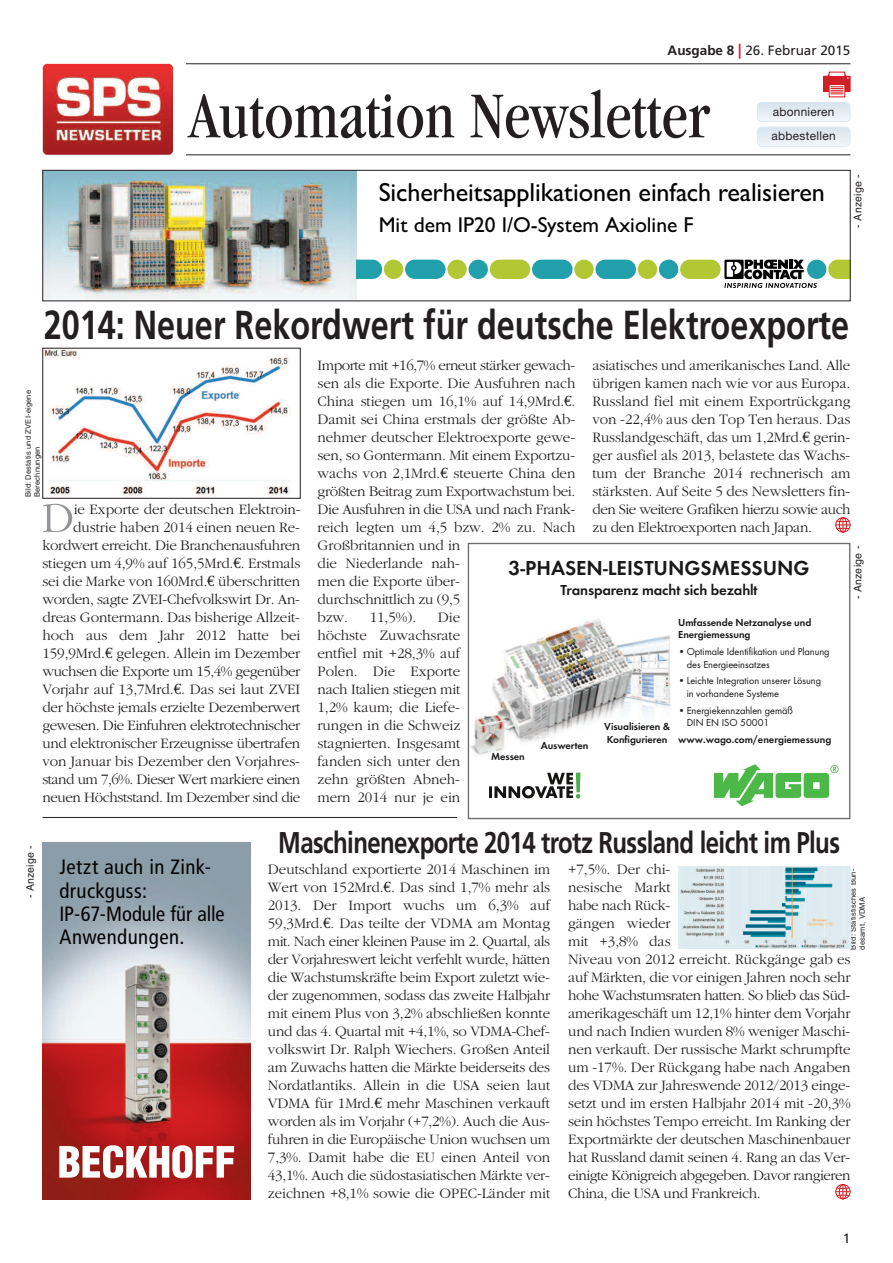
<style>
.page{position:relative;width:893px;height:1263px;background:#fff}
.page>*{position:absolute;margin:0;border:0;box-sizing:border-box;transform-origin:0 0}
.t1{font:condensed 67.5px "Garamond";color:#231f20}
.t2{font:700 40.5px "Frutiger";color:#231f20;scale:.8 1}
.t3{font:700 30px "Frutiger";letter-spacing:-.025em;color:#231f20;scale:.8 1}
.t4{font:26.25px "Px C Gill Alt One";letter-spacing:-.005em;color:#020202}
.t5{font:21.6px "Px C Gill Alt One";color:#020202}
.t6{font:21px "WAGO Futura Dem";color:#191919}
.t7{font:condensed 20.7px/23.2px "Frutiger LT Pro";letter-spacing:.015em;color:#020202}
.t8{font:300 15px/18px "Garamond";letter-spacing:-.015em;color:#231f20;text-align:justify}
.t9{font:15px "WAGO Futura Dem";letter-spacing:-.01em;color:#191919}
.t10{font:13.5px "Frutiger";color:#231f20}
.t11{font:12px "Helvetica Neue";letter-spacing:.025em;color:#231f20}
.t12{font:10.5px/12.6px "WAGO Futura Boo";color:#191919}
.t13{font:10.5px/12.6px "WAGO Futura Dem";letter-spacing:-.005em;color:#191919}
.t14{font:10.5px "Helvetica";letter-spacing:.025em;color:#231f20}
.t15{font:7.5px/9px "Helvetica";letter-spacing:.025em;color:#231f20}
.s1{font-weight:700}
.s2{font-weight:700;font-size:15px;color:#d8171f}
.s3{font-family:"Euro Serif";font-weight:400}
</style>
<div class="page">
<hr style="left:186px;top:64px;width:664px;height:1px;background:#231f20">
<img style="left:43px;top:64px;width:130px;height:91px">
<div style="left:758px;top:127px;width:92px;height:19px;background:#e5edf4;border-radius:4px"></div>
<div style="left:757px;top:127px;width:93px;height:20px;border:2px solid #d4e2ed;border-radius:5px"></div>
<div style="left:758px;top:103px;width:92px;height:18px;background:#e4ecf3;border-radius:4px"></div>
<div style="left:757px;top:102px;width:93px;height:20px;border:2px solid #d4e2ed;border-radius:5px"></div>
<svg style="left:823px;top:72px;width:23px;height:25px"></svg>
<div style="left:824px;top:76px;width:26px;height:15px;background:#d02126"></div>
<div style="left:823px;top:76px;width:27px;height:16px;border:1px solid #d8171f"></div>
<div style="left:829px;top:84px;width:16px;height:13px;background:#f1afb2"></div>
<div style="left:829px;top:84px;width:16px;height:13px;border:1px solid #d8171f"></div>
<svg style="left:831px;top:86px;width:12px;height:8px"></svg>
<svg style="left:825px;top:74px;width:25px;height:6px"></svg>
<hr style="left:186px;top:155px;width:664px;height:1px;background:#231f20">
<hr style="left:43px;top:817px;width:414px;height:1px;background:#231f20">
<img style="left:45px;top:172px;width:312px;height:127px">
<div style="left:659px;top:260px;width:19px;height:19px;background:#219faa;border-radius:50%"></div>
<div style="left:638px;top:260px;width:19px;height:19px;background:#b1c834;border-radius:50%"></div>
<div style="left:574px;top:260px;width:20px;height:19px;background:#b1c834;border-radius:50%"></div>
<div style="left:680px;top:260px;width:41px;height:19px;background:#b1c834;border-radius:10px"></div>
<div style="left:595px;top:260px;width:41px;height:19px;background:#219faa;border-radius:10px"></div>
<div style="left:532px;top:260px;width:41px;height:19px;background:#219faa;border-radius:10px"></div>
<svg style="left:828px;top:260px;width:20px;height:19px"></svg>
<div style="left:807px;top:260px;width:19px;height:19px;background:#219faa;border-radius:50%"></div>
<div style="left:469px;top:260px;width:19px;height:19px;background:#219faa;border-radius:50%"></div>
<div style="left:447px;top:260px;width:20px;height:19px;background:#b1c834;border-radius:50%"></div>
<div style="left:405px;top:260px;width:41px;height:19px;background:#219faa;border-radius:10px"></div>
<div style="left:490px;top:260px;width:40px;height:19px;background:#b1c834;border-radius:10px"></div>
<div style="left:384px;top:260px;width:19px;height:19px;background:#b1c834;border-radius:50%"></div>
<svg style="left:357px;top:260px;width:25px;height:19px"></svg>
<svg style="left:724px;top:260px;width:93px;height:28px"></svg>
<img style="left:51px;top:172px;width:298px;height:127px">
<div style="left:43px;top:170px;width:807px;height:131px;border:1px solid #231f20"></div>
<img style="left:43px;top:842px;width:208px;height:357px">
<svg style="left:59px;top:1145px;width:175px;height:33px"></svg>
<svg style="left:43px;top:504px;width:29px;height:28px"></svg>
<img style="left:45px;top:350px;width:246px;height:146px">
<svg style="left:471px;top:619px;width:272px;height:188px"></svg>
<svg style="left:714px;top:764px;width:125px;height:42px"></svg>
<svg style="left:489px;top:772px;width:91px;height:26px"></svg>
<div style="left:468px;top:543px;width:382px;height:276px;border:1px solid #6c6d70"></div>
<div style="left:835px;top:517px;width:15px;height:15px;border:1px solid #d8171f;border-radius:50%"></div>
<div style="left:839px;top:517px;width:8px;height:15px;border:1px solid #d8171f;border-radius:50%"></div>
<svg style="left:836px;top:518px;width:14px;height:14px"></svg>
<div style="left:835px;top:1184px;width:15px;height:15px;border:1px solid #d8171f;border-radius:50%"></div>
<svg style="left:836px;top:1184px;width:14px;height:15px"></svg>
<img style="left:678px;top:866px;width:172px;height:82px">
<p class="t10" style="left:668px;top:42px;width:184px"><span class="s1">Ausgabe 8</span> <span class="s2">|</span> 26. Februar 2015</p>
<h1 class="t1" style="left:189px;top:90px;width:523px">Automation Newsletter</h1>
<p class="t11" style="left:773px;top:105px;width:63px">abonnieren</p>
<p class="t11" style="left:771px;top:129px;width:66px">abbestellen</p>
<h3 class="t4" style="left:379px;top:182px;width:448px">Sicherheitsapplikationen einfach realisieren</h3>
<h3 class="t5" style="left:379px;top:216px;width:316px">Mit dem IP20 I/O-System Axioline F</h3>
<p class="t14" style="left:854px;top:228px;width:55px;rotate:-90deg">- Anzeige -</p>
<h2 class="t2" style="left:44px;top:301px;width:1008px">2014: Neuer Rekordwert für deutsche Elektroexporte</h2>
<p class="t15" style="left:24px;top:497px;width:109px;rotate:-90deg">Bild: Destatis und ZVEI-eigene<br>Berechnungen</p>
<p class="t8" style="left:42px;top:500px;width:260px;text-align:right">ie Exporte der deutschen Elektroin&shy;dustrie haben 2014 einen neuen Re&shy;kordwert erreicht. Die Branchenausfuhren stiegen um 4,9% auf 165,5Mrd.<span class="s3">€</span>. Erstmals sei die Marke von 160Mrd.<span class="s3">€</span> überschritten worden, sagte ZVEI-Chefvolkswirt Dr. An&shy;dreas Gontermann. Das bisherige Allzeit&shy;hoch aus dem Jahr 2012 hatte bei 159,9Mrd.<span class="s3">€</span> gelegen. Allein im Dezember wuchsen die Exporte um 15,4% gegenüber Vorjahr auf 13,7Mrd.<span class="s3">€</span>. Das sei laut ZVEI der höchste jemals erzielte Dezemberwert gewesen. Die Einfuhren elektrotechnischer und elektronischer Erzeugnisse übertrafen von Januar bis Dezember den Vorjahres&shy;stand um 7,6%. Dieser Wert markiere einen neuen Höchststand. Im Dezember sind die</p>
<p class="t8" style="left:317px;top:356px;width:259px;text-align:left">Importe mit +16,7% erneut stärker gewach&shy;sen als die Exporte. Die Ausfuhren nach<br>China stiegen um 16,1% auf 14,9Mrd.<span class="s3">€</span>.<br>Damit sei China erstmals der größte Ab&shy;nehmer deutscher Elektroexporte gewe&shy;sen, so Gontermann. Mit einem Exportzu&shy;wachs von 2,1Mrd.<span class="s3">€</span> steuerte China den größten Beitrag zum Exportwachstum bei.<br>Die Ausfuhren in die USA und nach Frank&shy;reich legten um 4,5 bzw. 2% zu. Nach<br>Großbritannien und in<br>die Niederlande nah-<br>men die Exporte über-<br>durchschnittlich zu (9,5<br>bzw.</p>
<p class="t8" style="left:592px;top:356px;width:259px">asiatisches und amerikanisches Land. Alle übrigen kamen nach wie vor aus Europa.<br>Russland fiel mit einem Exportrückgang von -22,4% aus den Top Ten heraus. Das Russlandgeschäft, das um 1,2Mrd.<span class="s3">€</span> gerin&shy;ger ausfiel als 2013, belastete das Wachs&shy;tum der Branche 2014 rechnerisch am stärksten. Auf Seite 5 des Newsletters fin&shy;den Sie weitere Grafiken hierzu sowie auch zu den Elektroexporten nach Japan.</p>
<p class="t14" style="left:854px;top:599px;width:55px;rotate:-90deg">- Anzeige -</p>
<h3 class="t6" style="left:509px;top:556px;width:303px">3-PHASEN-LEISTUNGSMESSUNG</h3>
<p class="t9" style="left:561px;top:581px;width:199px">Transparenz macht sich bezahlt</p>
<p class="t8" style="left:370px;top:608px;width:48px">11,5%).</p>
<p class="t8" style="left:317px;top:608px;width:144px;text-indent:120px">Die höchste Zuwachsrate entfiel mit +28,3% auf Polen. Die Exporte nach Italien stiegen mit 1,2% kaum; die Liefe&shy;rungen in die Schweiz stagnierten. Insgesamt fanden sich unter den zehn größten Abneh&shy;mern 2014 nur je ein</p>
<p class="t13" style="left:678px;top:616px;width:135px">Umfassende Netzanalyse und<br>Energiemessung</p>
<p class="t12" style="left:687px;top:645px;width:144px;text-indent:-9px">• Optimale Identifikation und Planung des Energieeinsatzes</p>
<p class="t12" style="left:687px;top:674px;width:136px;text-indent:-9px">• Leichte Integration unserer Lösung in vorhandene Systeme</p>
<p class="t12" style="left:687px;top:704px;width:108px;text-indent:-9px">• Energiekennzahlen gemäß<br>DIN EN ISO 50001</p>
<p class="t13" style="left:678px;top:733px;width:155px">www.wago.com/energiemessung</p>
<p class="t13" style="left:604px;top:720px;width:67px">Visualisieren &amp;<br>Konfigurieren</p>
<p class="t13" style="left:541px;top:739px;width:49px">Auswerten</p>
<p class="t13" style="left:491px;top:750px;width:35px">Messen</p>
<p class="t14" style="left:26px;top:898px;width:55px;rotate:-90deg">- Anzeige -</p>
<h3 class="t7" style="left:59px;top:858px;width:167px">Jetzt auch in Zink&shy;druckguss:<br>IP-67-Module für alle<br>Anwendungen.</h3>
<h3 class="t3" style="left:278px;top:825px;width:704px">Maschinenexporte 2014 trotz Russland leicht im Plus</h3>
<p class="t8" style="left:268px;top:860px;width:284px">Deutschland exportierte 2014 Maschinen im Wert von 152Mrd.<span class="s3">€</span>. Das sind 1,7% mehr als 2013. Der Import wuchs um 6,3% auf 59,3Mrd.<span class="s3">€</span>. Das teilte der VDMA am Montag mit. Nach einer kleinen Pause im 2. Quartal, als der Vorjahreswert leicht verfehlt wurde, hätten die Wachstumskräfte beim Export zuletzt wie&shy;der zugenommen, sodass das zweite Halbjahr mit einem Plus von 3,2% abschließen konnte und das 4. Quartal mit +4,1%, so VDMA-Chef&shy;volkswirt Dr. Ralph Wiechers. Großen Anteil am Zuwachs hatten die Märkte beiderseits des Nordatlantiks. Allein in die USA seien laut VDMA für 1Mrd.<span class="s3">€</span> mehr Maschinen verkauft worden als im Vorjahr (+7,2%). Auch die Aus&shy;fuhren in die Europäische Union wuchsen um 7,3%. Damit habe die EU einen Anteil von 43,1%. Auch die südostasiatischen Märkte ver&shy;zeichnen +8,1% sowie die OPEC-Länder mit</p>
<p class="t8" style="left:568px;top:860px;width:284px;text-align:left">+7,5%. Der chi-<br>nesische Markt<br>habe nach Rück-<br>gängen wieder<br>mit +3,8% das<br>Niveau von 2012 erreicht. Rückgänge gab es auf Märkten, die vor einigen Jahren noch sehr hohe Wachstumsraten hatten. So blieb das Süd&shy;amerikageschäft um 12,1% hinter dem Vorjahr und nach Indien wurden 8% weniger Maschi&shy;nen verkauft. Der russische Markt schrumpfte um -17%. Der Rückgang habe nach Angaben des VDMA zur Jahreswende 2012/2013 einge&shy;setzt und im ersten Halbjahr 2014 mit -20,3% sein höchstes Tempo erreicht. Im Ranking der Exportmärkte der deutschen Maschinenbauer hat Russland damit seinen 4. Rang an das Ver&shy;einigte Königreich abgegeben. Davor rangieren China, die USA und Frankreich.</p>
<p class="t15" style="left:849px;top:949px;width:82px;rotate:-90deg">Bild: Statistisches Bun&shy;desamt, VDMA</p>
<p class="t10" style="left:843px;top:1231px;width:9px">1</p>
</div>
